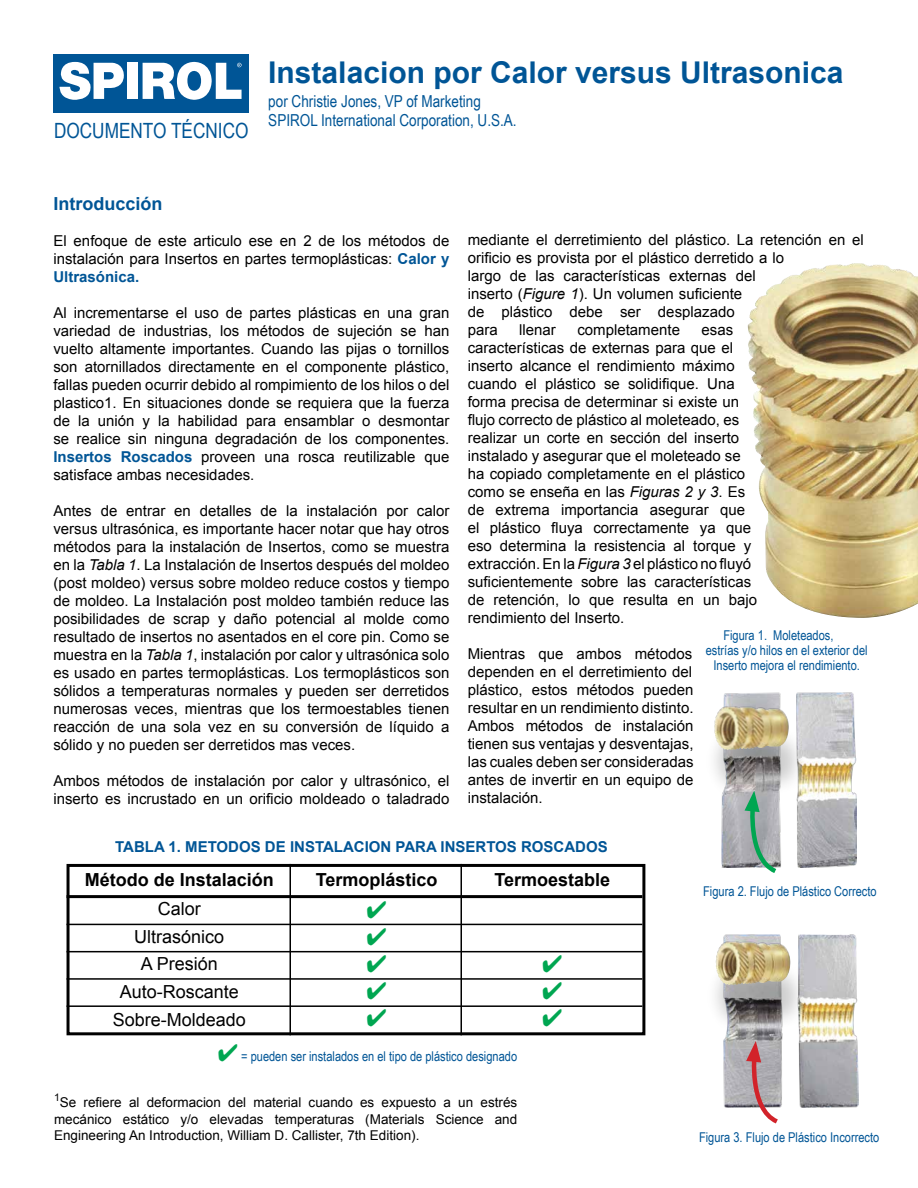
<style>
.page{position:relative;width:918px;height:1188px;background:#fff}
.page>*{position:absolute;margin:0;border:0;box-sizing:border-box;transform-origin:0 0}
.t1{font:700 30px "Arial";color:#005596}
.t2{font:24px/27px "Zapf Dingbats ITC";color:#00a651;text-align:justify}
.t3{font:21px "Arial Narrow";color:#005596}
.t4{font:18px/27.8px "Arial";color:#000;text-align:center}
.t5{font:700 18px "Arial";color:#000}
.t6{font:700 18px "Arial";color:#005596}
.t7{font:16.5px/19.8px "Arial Narrow";color:#005596}
.t8{font:15px/18px "Arial";color:#000;text-align:justify}
.t9{font:700 15px "Arial";color:#005596}
.t10{font:13.5px "Arial Narrow";color:#005596}
.t11{font:13.5px/16.2px "Arial";color:#000;text-align:justify}
.s1{font-weight:700;color:#005596}
.s2{font-style:italic}
.s3{color:#00a651}
</style>
<div class="page">
<div style="left:53px;top:54px;width:196px;height:58px;background:#005596"></div>
<div style="left:127px;top:63px;width:11px;height:36px;background:#fff"></div>
<svg style="left:59px;top:62px;width:65px;height:38px"></svg>
<svg style="left:143px;top:61px;width:99px;height:39px"></svg>
<img style="left:748px;top:263px;width:170px;height:355px">
<img style="left:723px;top:934px;width:135px;height:174px">
<div style="left:705px;top:959px;width:105px;height:74px;background:#000;opacity:.2"></div>
<img style="left:716px;top:939px;width:75px;height:46px">
<svg style="left:746px;top:1041px;width:37px;height:83px"></svg>
<img style="left:722px;top:693px;width:135px;height:175px">
<div style="left:704px;top:724px;width:105px;height:74px;background:#000;opacity:.2"></div>
<img style="left:714px;top:704px;width:75px;height:46px">
<svg style="left:745px;top:791px;width:36px;height:82px;background:#95b0a6"></svg>
<div style="left:67px;top:864px;width:578px;height:171px;border:3px solid #000"></div>
<hr style="left:67px;top:895px;width:575px;height:3px;background:#000">
<hr style="left:67px;top:924px;width:575px;height:1px;background:#000">
<hr style="left:67px;top:951px;width:575px;height:1px;background:#000">
<hr style="left:67px;top:978px;width:575px;height:2px;background:#000">
<hr style="left:67px;top:1005px;width:575px;height:2px;background:#000">
<hr style="left:290px;top:864px;width:1px;height:171px;background:#000">
<hr style="left:460px;top:864px;width:2px;height:171px;background:#000">
<h3 class="t3" style="left:54px;top:115px;width:196px">DOCUMENTO TÉCNICO</h3>
<h1 class="t1" style="left:268px;top:52px;width:577px">Instalacion por Calor versus Ultrasonica</h1>
<p class="t7" style="left:268px;top:90px;width:250px">por Christie Jones, VP of Marketing<br>SPIROL International Corporation, U.S.A.</p>
<p class="t6" style="left:53px;top:191px;width:111px">Introducción</p>
<p class="t8" style="left:53px;top:231px;width:397px">El enfoque de este articulo ese en 2 de los métodos de instalación para Insertos en partes termoplásticas: <span class="s1">Calor y Ultrasónica.</span></p>
<p class="t8" style="left:53px;top:303px;width:398px">Al incrementarse el uso de partes plásticas en una gran variedad de industrias, los métodos de sujeción se han vuelto altamente importantes. Cuando las pijas o tornillos son atornillados directamente en el componente plástico, fallas pueden ocurrir debido al rompimiento de los hilos o del plastico1. En situaciones donde se requiera que la fuerza de la unión y la habilidad para ensamblar o desmontar se realice sin ninguna degradación de los componentes.<br><span class="s1">Insertos Roscados</span> proveen una rosca reutilizable que satisface ambas necesidades.</p>
<p class="t8" style="left:53px;top:501px;width:398px">Antes de entrar en detalles de la instalación por calor versus ultrasónica, es importante hacer notar que hay otros métodos para la instalación de Insertos, como se muestra en la <span class="s2">Tabla 1</span>. La Instalación de Insertos después del moldeo (post moldeo) versus sobre moldeo reduce costos y tiempo de moldeo. La Instalación post moldeo también reduce las posibilidades de scrap y daño potencial al molde como resultado de insertos no asentados en el core pin. Como se muestra en la <span class="s2">Tabla 1</span>, instalación por calor y ultrasónica solo es usado en partes termoplásticas. Los termoplásticos son sólidos a temperaturas normales y pueden ser derretidos numerosas veces, mientras que los termoestables tienen reacción de una sola vez en su conversión de líquido a sólido y no pueden ser derretidos mas veces.</p>
<p class="t8" style="left:53px;top:771px;width:397px">Ambos métodos de instalación por calor y ultrasónico, el inserto es incrustado en un orificio moldeado o taladrado</p>
<p class="t8" style="left:468px;top:231px;width:397px;text-align:left">mediante el derretimiento del plástico. La retención en el orificio es provista por el plástico derretido a lo<br>largo de las características externas del<br>inserto (<span class="s2">Figure 1</span>). Un volumen suficiente<br>de plástico debe ser desplazado<br>para</p>
<p class="t8" style="left:519px;top:321px;width:38px">llenar</p>
<p class="t8" style="left:577px;top:321px;width:104px">completamente</p>
<p class="t8" style="left:468px;top:321px;width:291px;text-align:left;text-indent:234px">esas características de externas para que el inserto alcance el rendimiento máximo cuando el plástico se solidifique. Una forma precisa de determinar si existe un flujo correcto de plástico al moleteado, es realizar un corte en sección del inserto instalado y asegurar que el moleteado se ha copiado completamente en el plástico como se enseña en las <span class="s2">Figuras 2 y 3</span>. Es de extrema importancia asegurar que el plástico fluya correctamente ya que eso determina la resistencia al torque y extracción. En la <span class="s2">Figura 3</span> el plástico no fluyó suficientemente sobre las características de retención, lo que resulta en un bajo rendimiento del Inserto.</p>
<p class="t8" style="left:468px;top:645px;width:227px">Mientras que ambos métodos dependen en el derretimiento del plástico, estos métodos pueden resultar en un rendimiento distinto.<br>Ambos métodos de instalación tienen sus ventajas y desventajas, las cuales deben ser consideradas antes de invertir en un equipo de instalación.</p>
<p class="t10" style="left:723px;top:625px;width:112px">Figura 1. Moleteados,</p>
<p class="t10" style="left:706px;top:640px;width:163px">estrías y/o hilos en el exterior del</p>
<p class="t10" style="left:714px;top:655px;width:148px">Inserto mejora el rendimiento.</p>
<p class="t9" style="left:115px;top:837px;width:494px">TABLA 1. METODOS DE INSTALACION PARA INSERTOS ROSCADOS</p>
<p class="t5" style="left:85px;top:868px;width:191px">Método de Instalación</p>
<p class="t4" style="left:113px;top:895px;width:135px">Calor<br>Ultrasónico<br>A Presión<br>Auto-Roscante<br>Sobre-Moldeado</p>
<p class="t5" style="left:316px;top:868px;width:123px">Termoplástico</p>
<h2 class="t2" style="left:366px;top:896px;width:22px">✔ ✔ ✔ ✔ ✔</h2>
<p class="t5" style="left:495px;top:868px;width:117px">Termoestable</p>
<h2 class="t2" style="left:542px;top:950px;width:22px">✔ ✔ ✔</h2>
<p class="t10" style="left:218px;top:1046px;width:301px"><span class="s3">✔</span> = pueden ser instalados en el tipo de plástico designado</p>
<p class="t11" style="left:54px;top:1095px;width:465px"><sup>1</sup>Se refiere al deformacion del material cuando es expuesto a un estrés mecánico estático y/o elevadas temperaturas (Materials Science and Engineering An Introduction, William D. Callister, 7th Edition).</p>
<p class="t10" style="left:703px;top:881px;width:175px">Figura 2. Flujo de Plástico Correcto</p>
<p class="t10" style="left:699px;top:1127px;width:182px">Figura 3. Flujo de Plástico Incorrecto</p>
</div>
